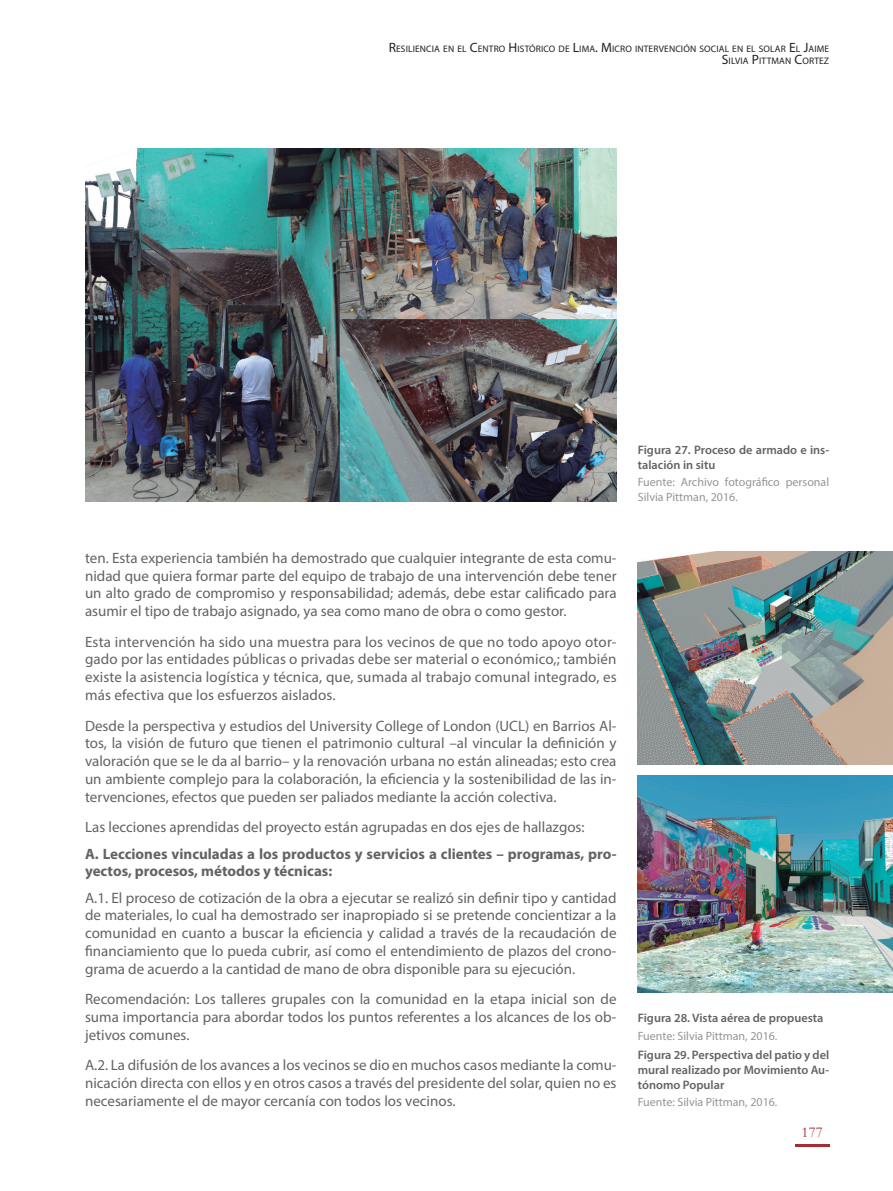
<style>
.page{position:relative;width:893px;height:1191px;background:#fff}
.page>*{position:absolute;margin:0;border:0;box-sizing:border-box;transform-origin:0 0}
.Texto{font:15px/17.7px "Myriad Pro";color:#636366;text-align:justify}
.Texto-2{font:700 15px/17.7px "Myriad Pro";color:#636366}
.t1{font:15px "Garamond";color:#a72b30}
.Nombre_Figura{font:600 12.3px/15px "Myriad Pro";color:#636366}
.fuente_Figura{font:12px/15px "Myriad Pro";color:#939598}
.t2{font:9.45px/12px "Myriad Pro";letter-spacing:.015em;color:#231f20;text-align:right}
.s1{font-size:13.5px}
</style>
<div class="page">
<hr style="left:795px;top:1144px;width:34px;height:2px;background:#a72b30">
<img style="left:85px;top:149px;width:532px;height:352px">
<img style="left:638px;top:551px;width:255px;height:214px">
<img style="left:638px;top:775px;width:255px;height:217px">
<p class="t2" style="left:389px;top:42px;width:442px"><span class="s1">R</span>ESILIENCIA EN EL <span class="s1">C</span>ENTRO <span class="s1">H</span>ISTÓRICO DE <span class="s1">L</span>IMA<span class="s1">. M</span> ICRO INTERVENCIÓN SOCIAL EN EL SOLAR <span class="s1">E</span>L <span class="s1">J</span>AIME<br><span class="s1">S</span>ILVIA <span class="s1">P</span>ITTMAN <span class="s1">C</span>ORTEZ</p>
<p class="Texto" style="left:85px;top:548px;width:533px">ten. Esta experiencia también ha demostrado que cualquier integrante de esta comu&shy;nidad que quiera formar parte del equipo de trabajo de una intervención debe tener un alto grado de compromiso y responsabilidad; además, debe estar calificado para asumir el tipo de trabajo asignado, ya sea como mano de obra o como gestor.</p>
<p class="Texto" style="left:85px;top:632px;width:533px">Esta intervención ha sido una muestra para los vecinos de que no todo apoyo otor&shy;gado por las entidades públicas o privadas debe ser material o económico,; también existe la asistencia logística y técnica, que, sumada al trabajo comunal integrado, es más efectiva que los esfuerzos aislados.</p>
<p class="Texto" style="left:85px;top:716px;width:533px">Desde la perspectiva y estudios del University College of London (UCL) en Barrios Al&shy;tos, la visión de futuro que tienen el patrimonio cultural –al vincular la definición y valoración que se le da al barrio– y la renovación urbana no están alineadas; esto crea un ambiente complejo para la colaboración, la eficiencia y la sostenibilidad de las in&shy;tervenciones, efectos que pueden ser paliados mediante la acción colectiva.</p>
<p class="Texto" style="left:85px;top:818px;width:501px">Las lecciones aprendidas del proyecto están agrupadas en dos ejes de hallazgos:</p>
<p class="Texto-2" style="left:85px;top:844px;width:533px">A. Lecciones vinculadas a los productos y servicios a clientes – programas, pro&shy;yectos, procesos, métodos y técnicas:</p>
<p class="Texto" style="left:85px;top:888px;width:533px">A.1. El proceso de cotización de la obra a ejecutar se realizó sin definir tipo y cantidad de materiales, lo cual ha demostrado ser inapropiado si se pretende concientizar a la comunidad en cuanto a buscar la eficiencia y calidad a través de la recaudación de financiamiento que lo pueda cubrir, así como el entendimiento de plazos del crono&shy;grama de acuerdo a la cantidad de mano de obra disponible para su ejecución.</p>
<p class="Texto" style="left:85px;top:990px;width:533px">Recomendación: Los talleres grupales con la comunidad en la etapa inicial son de suma importancia para abordar todos los puntos referentes a los alcances de los ob&shy;jetivos comunes.</p>
<p class="Texto" style="left:85px;top:1056px;width:533px">A.2. La difusión de los avances a los vecinos se dio en muchos casos mediante la comu&shy;nicación directa con ellos y en otros casos a través del presidente del solar, quien no es necesariamente el de mayor cercanía con todos los vecinos.</p>
<p class="Nombre_Figura" style="left:638px;top:442px;width:193px">Figura 27. Proceso de armado e ins&shy;talación in situ</p>
<p class="fuente_Figura" style="left:638px;top:474px;width:193px">Fuente: Archivo fotográfico personal<br>Silvia Pittman, 2016.</p>
<p class="Nombre_Figura" style="left:638px;top:1010px;width:187px">Figura 28. Vista aérea de propuesta</p>
<p class="fuente_Figura" style="left:638px;top:1027px;width:141px">Fuente: Silvia Pittman, 2016.</p>
<p class="Nombre_Figura" style="left:638px;top:1046px;width:193px;text-align:justify">Figura 29. Perspectiva del patio y del mural realizado por Movimiento Au&shy;tónomo Popular</p>
<p class="fuente_Figura" style="left:638px;top:1094px;width:141px">Fuente: Silvia Pittman, 2016.</p>
<p class="t1" style="left:802px;top:1122px;width:23px">177</p>
</div>
